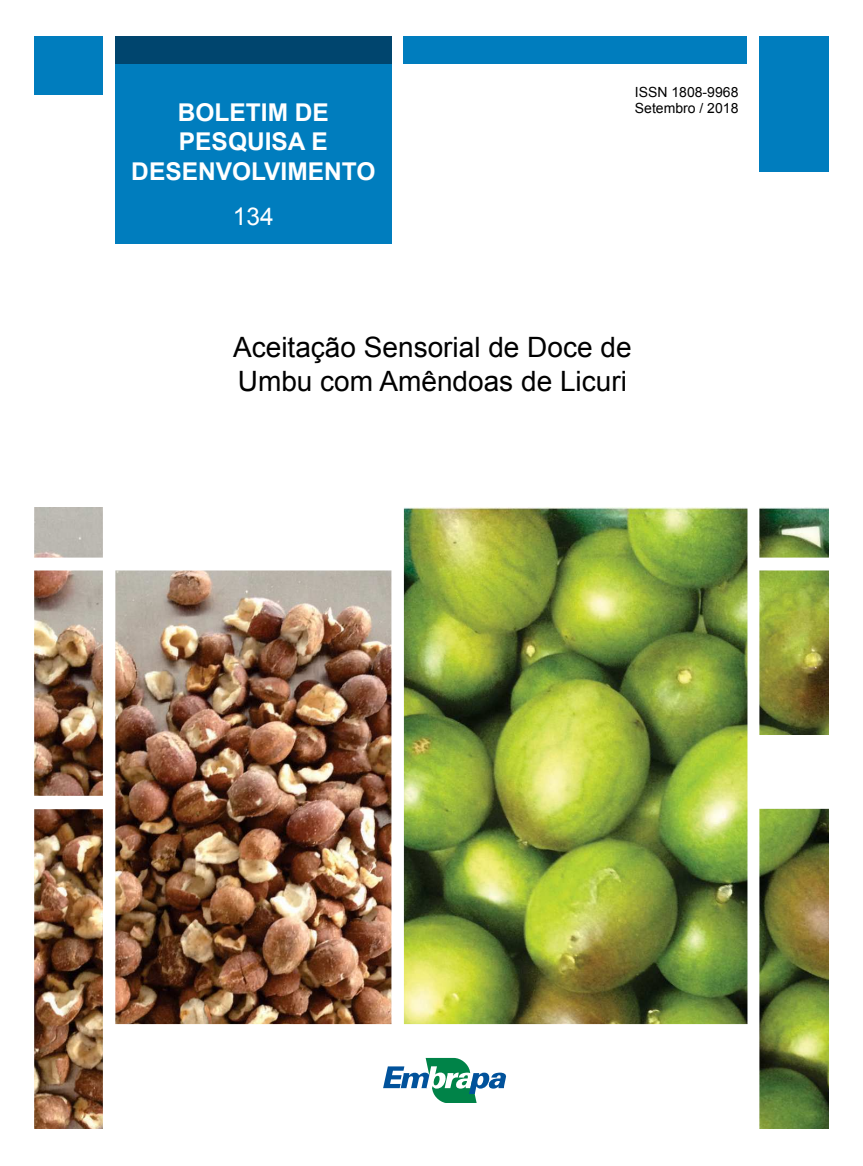
<style>
.page{position:relative;width:863px;height:1166px;background:#fff}
.page>*{position:absolute;margin:0;border:0;box-sizing:border-box;transform-origin:0 0}
.t1{font:28px/33.6px "Arial";color:#000}
.t2{font:700 24.5px/29.4px "Arial";color:#fff;text-align:center}
.t3{font:24.5px "Arial";color:#fff}
.t4{font:14px/16.8px "Arial";color:#000}
</style>
<div class="page">
<img style="left:35px;top:508px;width:793px;height:620px">
<div style="left:35px;top:37px;width:68px;height:58px;background:#007dbe"></div>
<div style="left:759px;top:37px;width:69px;height:135px;background:#007dbe"></div>
<div style="left:115px;top:37px;width:276px;height:207px;background:#007dbe"></div>
<div style="left:404px;top:37px;width:343px;height:27px;background:#007dbe"></div>
<div style="left:115px;top:37px;width:276px;height:27px;background:#00456e"></div>
<svg style="left:383px;top:1057px;width:124px;height:45px"></svg>
<p class="t2" style="left:131px;top:100px;width:246px">BOLETIM DE<br>PESQUISA E<br>DESENVOLVIMENTO</p>
<p class="t3" style="left:233px;top:207px;width:42px">134</p>
<p class="t4" style="left:635px;top:85px;width:105px">ISSN 1808-9968<br>Setembro / 2018</p>
<p class="t1" style="left:233px;top:333px;width:400px">Aceitação Sensorial de Doce de<br>Umbu com Amêndoas de Licuri</p>
</div>
